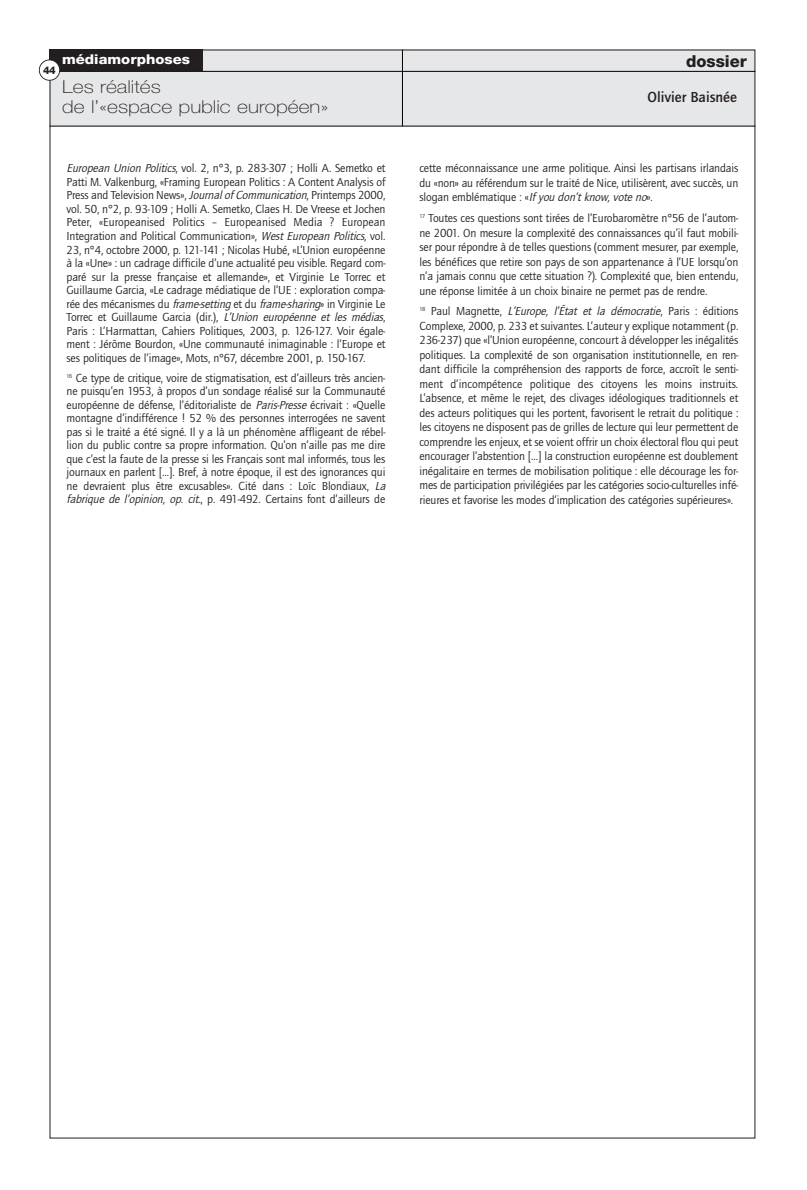
<style>
.page{position:relative;width:807px;height:1190px;background:#fff}
.page>*{position:absolute;margin:0;border:0;box-sizing:border-box;transform-origin:0 0}
.t1{font:100 17.85px/19.5px "Helvetica Neue";color:#231f20;scale:1.18 1}
.t2{font:800 16.5px "Helvetica Neue";color:#231f20}
.t3{font:700 15px "Quay Itc T";color:#231f20}
.t4{font:800 13.5px "Helvetica Neue";color:#fff;scale:1.1 1}
.t5{font:12px/13.5px "Quay Itc T";letter-spacing:-.01em;color:#231f20;text-align:justify}
.t6{font:800 10.5px "Helvetica Neue";color:#231f20}
.s1{font-style:italic}
</style>
<div class="page">
<div style="left:50px;top:50px;width:705px;height:76px;background:#e6e7e8"></div>
<hr style="left:402px;top:50px;width:1px;height:76px;background:#000">
<hr style="left:50px;top:71px;width:705px;height:1px;background:#000">
<hr style="left:50px;top:126px;width:705px;height:1px;background:#000">
<div style="left:50px;top:50px;width:153px;height:21px;background:#231f20"></div>
<svg style="left:39px;top:59px;width:21px;height:22px"></svg>
<p class="t4" style="left:62px;top:54px;width:118px">médiamorphoses</p>
<h2 class="t2" style="left:686px;top:55px;width:62px">dossier</h2>
<h1 class="t1" style="left:62px;top:79px;width:227px">Les réalités<br>de l’«espace public européen»</h1>
<p class="t3" style="left:648px;top:91px;width:91px">Olivier Baisnée</p>
<p class="t6" style="left:43px;top:67px;width:14px">44</p>
<p class="t5" style="left:67px;top:163px;width:321px"><span class="s1">European Union Politics</span>, vol. 2, n°3, p. 283-307 ; Holli A. Semetko et Patti M. Valkenburg, «Framing European Politics : A Content Analysis of Press and Television News», <span class="s1">Journalof Communication</span>, Printemps 2000, vol. 50, n°2, p. 93-109 ; Holli A. Semetko, Claes H. De Vreese et Jochen Peter, «Europeanised Politics – Europeanised Media ? European Integration and Political Communication», <span class="s1">West European Politics</span>, vol.<br>23, n°4, octobre 2000, p. 121-141 ; Nicolas Hubé, «L’Union européenne à la «Une» : un cadrage difficile d’une actualité peu visible. Regard com&shy;paré sur la presse française et allemande», et Virginie Le Torrec et Guillaume Garcia, «Le cadrage médiatique de l’UE : exploration compa&shy;rée des mécanismes du <span class="s1">frame-setting</span>et du <span class="s1">frame-sharing</span>» in Virginie Le Torrec et Guillaume Garcia (dir.), <span class="s1">L’Union européenne et les médias</span>, Paris : L’Harmattan, Cahiers Politiques, 2003, p. 126-127. Voir égale&shy;ment : Jérôme Bourdon, «Une communauté inimaginable : l’Europe et ses politiques de l’image», Mots, n°67, décembre 2001, p. 150-167.</p>
<p class="t5" style="left:67px;top:372px;width:323px;text-align:left"><sup>16</sup> Ce type de critique, voire de stigmatisation, est d’ailleurs très ancien&shy;ne puisqu’en 1953, à propos d’un sondage réalisé sur la Communauté européenne de défense, l’éditorialiste de <span class="s1">Paris-Presse</span> écrivait : «Quelle montagne d’indifférence ! 52 % des personnes interrogées ne savent pas si le traité a été signé. Il y a là un phénomène affligeant de rébel&shy;lion du public contre sa propre information. Qu’on n’aille pas me dire que c’est la faute de la presse si les Français sont mal informés, tous les journaux en parlent […]. Bref, à notre époque, il est des ignorances qui ne devraient plus être excusables». Cité dans : Loïc Blondiaux, <span class="s1">La fabrique de l’opinion, op. cit.</span>, p. 491-492. Certains font d’ailleurs de</p>
<p class="t5" style="left:419px;top:162px;width:320px;line-height:14.4px">cette méconnaissance une arme politique. Ainsi les partisans irlandais du «non» au référendum sur le traité de Nice, utilisèrent, avec succès, un slogan emblématique : «<span class="s1">If you don’t know,vote no</span>».</p>
<p class="t5" style="left:419px;top:212px;width:320px;line-height:14.4px"><sup>17</sup> Toutes ces questions sont tirées de l’Eurobaromètre n°56 de l’autom&shy;ne 2001. On mesure la complexité des connaissances qu’il faut mobili&shy;ser pour répondre à de telles questions (comment mesurer, par exemple, les bénéfices que retire son pays de son appartenance à l’UE lorsqu’on n’a jamais connu que cette situation ?). Complexité que, bien entendu, une réponse limitée à un choix binaire ne permet pas de rendre.</p>
<p class="t5" style="left:419px;top:305px;width:320px;line-height:14.4px"><sup>18</sup> Paul Magnette, <span class="s1">L’Europe, l’État et la démocratie</span>, Paris : éditions Complexe, 2000, p. 233 et suivantes. L’auteur y explique notamment (p.<br>236-237) que «l’Union européenne, concourt à développer les inégalités politiques. La complexité de son organisation institutionnelle, en ren&shy;dant difficile la compréhension des rapports de force, accroît le senti&shy;ment d’incompétence politique des citoyens les moins instruits.<br>L’absence, et même le rejet, des clivages idéologiques traditionnels et des acteurs politiques qui les portent, favorisent le retrait du politique : les citoyens ne disposent pas de grilles de lecture qui leur permettent de comprendre les enjeux, et se voient offrir un choix électoral flou qui peut encourager l’abstention […] la construction européenne est doublement inégalitaire en termes de mobilisation politique : elle décourage les for&shy;mes de participation privilégiées par les catégories socio-culturelles infé&shy;rieures et favorise les modes d’implication des catégories supérieures».</p>
</div>
